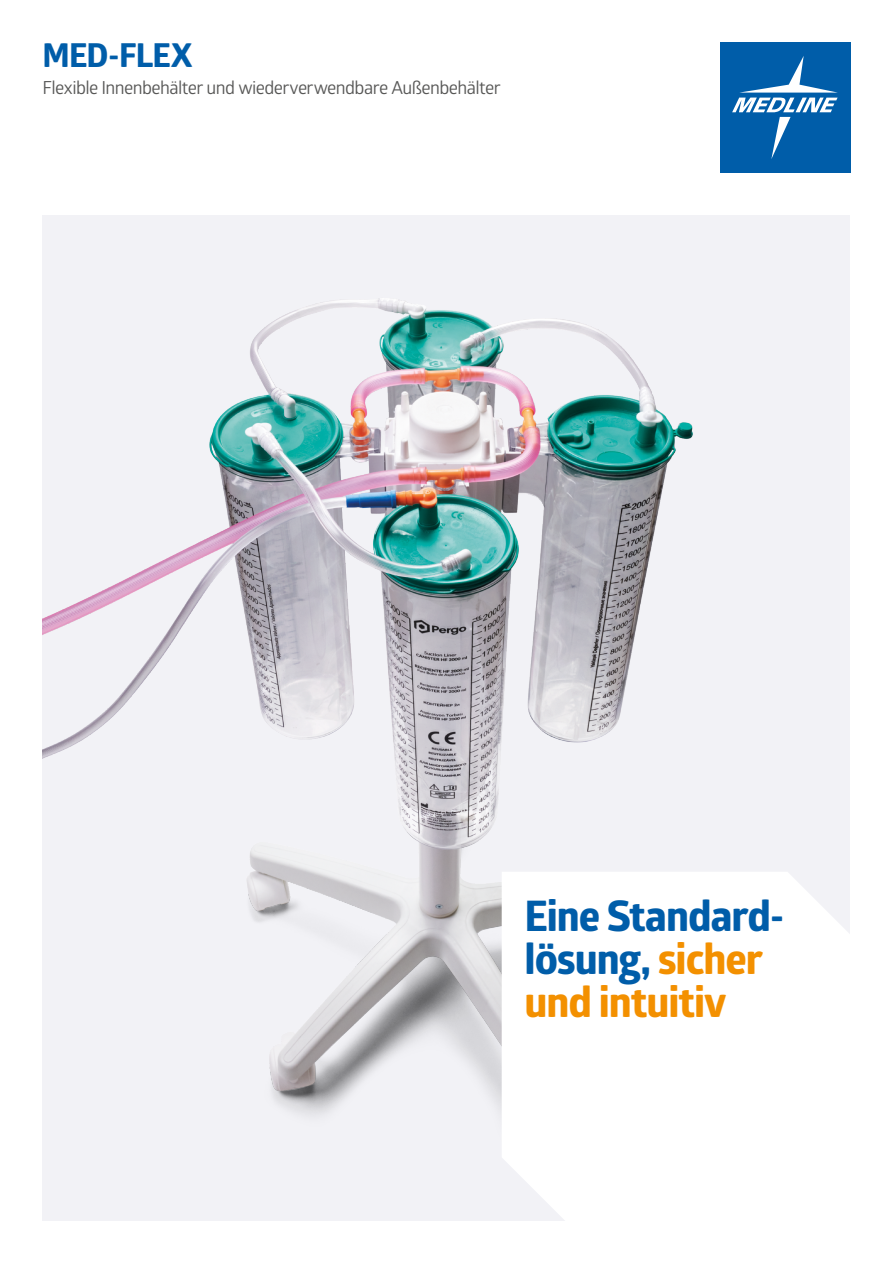
<style>
.page{position:relative;width:893px;height:1263px;background:#fff}
.page>*{position:absolute;margin:0;border:0;box-sizing:border-box;transform-origin:0 0}
.A4{font:700 42.15px "Globerx";letter-spacing:-.025em;color:#005da9}
.A4-2{font:700 42.15px "Globerx";letter-spacing:-.025em;color:#f39000}
.A3_Regular{font:700 33px "Globerx";letter-spacing:-.025em;color:#005da9}
.A3_Regular-2{font:18px "Glober";letter-spacing:-.035em;color:#575756}
.s1{color:#f39000}
</style>
<div class="page">
<div style="left:43px;top:215px;width:807px;height:1005px;background:#f2f2f6"></div>
<img style="left:43px;top:298px;width:650px;height:818px">
<div style="left:720px;top:42px;width:130px;height:131px;background:#005da9"></div>
<svg style="left:732px;top:56px;width:106px;height:103px"></svg>
<div style="left:502px;top:872px;width:348px;height:349px;background:#fff"></div>
<p class="A3_Regular" style="left:43px;top:32px;width:151px">MED-FLEX</p>
<p class="A3_Regular-2" style="left:43px;top:75px;width:460px">Flexible Innenbehälter und wiederverwendbare Außenbehälter</p>
<p class="A4" style="left:525px;top:885px;width:262px">Eine Standard-</p>
<p class="A4" style="left:525px;top:928px;width:240px">lösung, <span class="s1">sicher</span></p>
<p class="A4-2" style="left:525px;top:971px;width:204px">und intuitiv</p>
</div>
